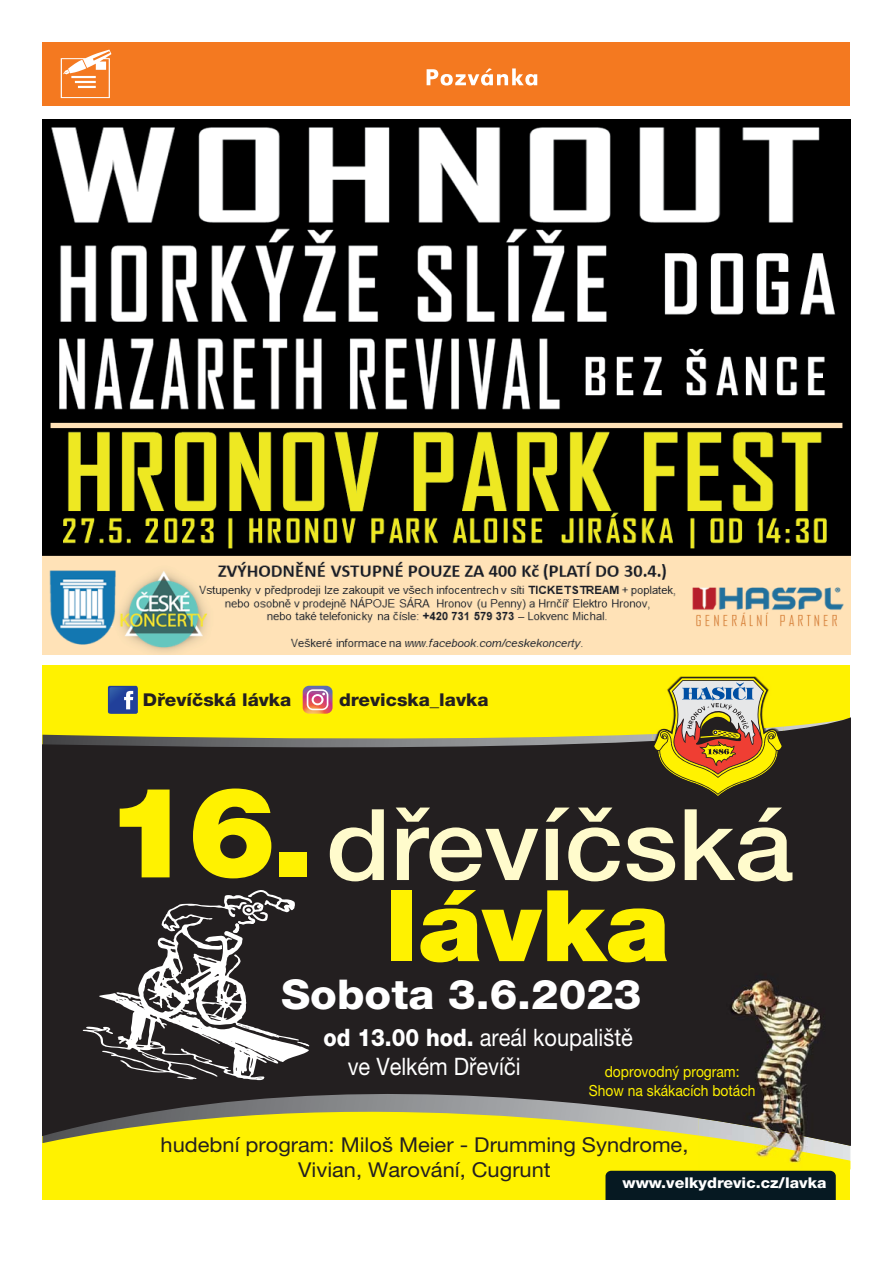
<style>
.page{position:relative;width:893px;height:1263px;background:#fff}
.page>*{position:absolute;margin:0;border:0;box-sizing:border-box;transform-origin:0 0}
.t1{font:900 126.15px "Helvetica Neue CE";color:#fff200;scale:1.07 1}
.t2{font:500 99px "Helvetica Neue LT Pro";color:#fffbcc;scale:1.07 1}
.t3{font:900 99px "Helvetica Neue CE";color:#fff200;scale:1.07 1}
.t4{font:800 41.1px "Helvetica Neue LT Pro";color:#fff;scale:1.07 1}
.t5{font:24px/29px "Helvetica Neue LT Pro";color:#fff;scale:.91 1}
.t6{font:20.55px/24.6px "Helvetica Neue LT Pro";color:#231f20;text-align:center;scale:1.07 1}
.t7{font:800 17.7px "Helvetica Neue LT Pro";color:#231f20;scale:1.07 1}
.t8{font:15.3px/18.3px "Helvetica Neue LT Pro";color:#fff200;text-align:center;scale:.91 1}
.t9{font:800 14.85px "Helvetica Neue LT Pro";color:#fff;scale:1.07 1}
.s1{font-weight:800}
</style>
<div class="page">
<div style="left:43px;top:43px;width:807px;height:63px;background:#f47920"></div>
<svg style="left:61px;top:50px;width:50px;height:48px"></svg>
<svg style="left:427px;top:68px;width:110px;height:18px"></svg>
<div style="left:43px;top:665px;width:807px;height:534px;background:#fff200"></div>
<svg style="left:43px;top:708px;width:807px;height:456px;background:#4d4720"></svg>
<div style="left:605px;top:1171px;width:231px;height:28px;background:#061922"></div>
<img style="left:652px;top:676px;width:132px;height:50px">
<img style="left:652px;top:731px;width:132px;height:68px">
<svg style="left:653px;top:677px;width:130px;height:121px;background:#aa933f"></svg>
<div style="left:108px;top:686px;width:30px;height:28px;background:#21409a;border-radius:2px"></div>
<svg style="left:109px;top:687px;width:29px;height:27px"></svg>
<svg style="left:124px;top:691px;width:9px;height:18px"></svg>
<svg style="left:83px;top:890px;width:226px;height:190px"></svg>
<svg style="left:303px;top:686px;width:29px;height:28px"></svg>
<svg style="left:307px;top:689px;width:21px;height:21px"></svg>
<img style="left:698px;top:1161px;width:152px;height:8px">
<img style="left:698px;top:1146px;width:152px;height:15px">
<img style="left:698px;top:963px;width:152px;height:183px">
<img style="left:43px;top:119px;width:807px;height:536px">
<p class="t7" style="left:143px;top:689px;width:140px">Dřevíčská lávka</p>
<p class="t7" style="left:339px;top:689px;width:141px">drevicska_lavka</p>
<h1 class="t1" style="left:104px;top:754px;width:199px">16.</h1>
<h2 class="t2" style="left:326px;top:788px;width:438px">dřevíčská</h2>
<h2 class="t3" style="left:385px;top:864px;width:268px">lávka</h2>
<h3 class="t4" style="left:281px;top:971px;width:338px">Sobota 3.6.2023</h3>
<p class="t5" style="left:348px;top:1026px;width:315px;text-indent:-24px"><span class="s1">od 13.00 hod.</span> areál koupaliště ve Velkém Dřevíči</p>
<p class="t8" style="left:589px;top:1064px;width:185px">doprovodný program:<br>Show na skákacích botách</p>
<p class="t6" style="left:161px;top:1135px;width:495px">hudební program: Miloš Meier - Drumming Syndrome,<br>Vivian, Warování, Cugrunt</p>
<p class="t9" style="left:623px;top:1174px;width:192px">www.velkydrevic.cz/lavka</p>
</div>
